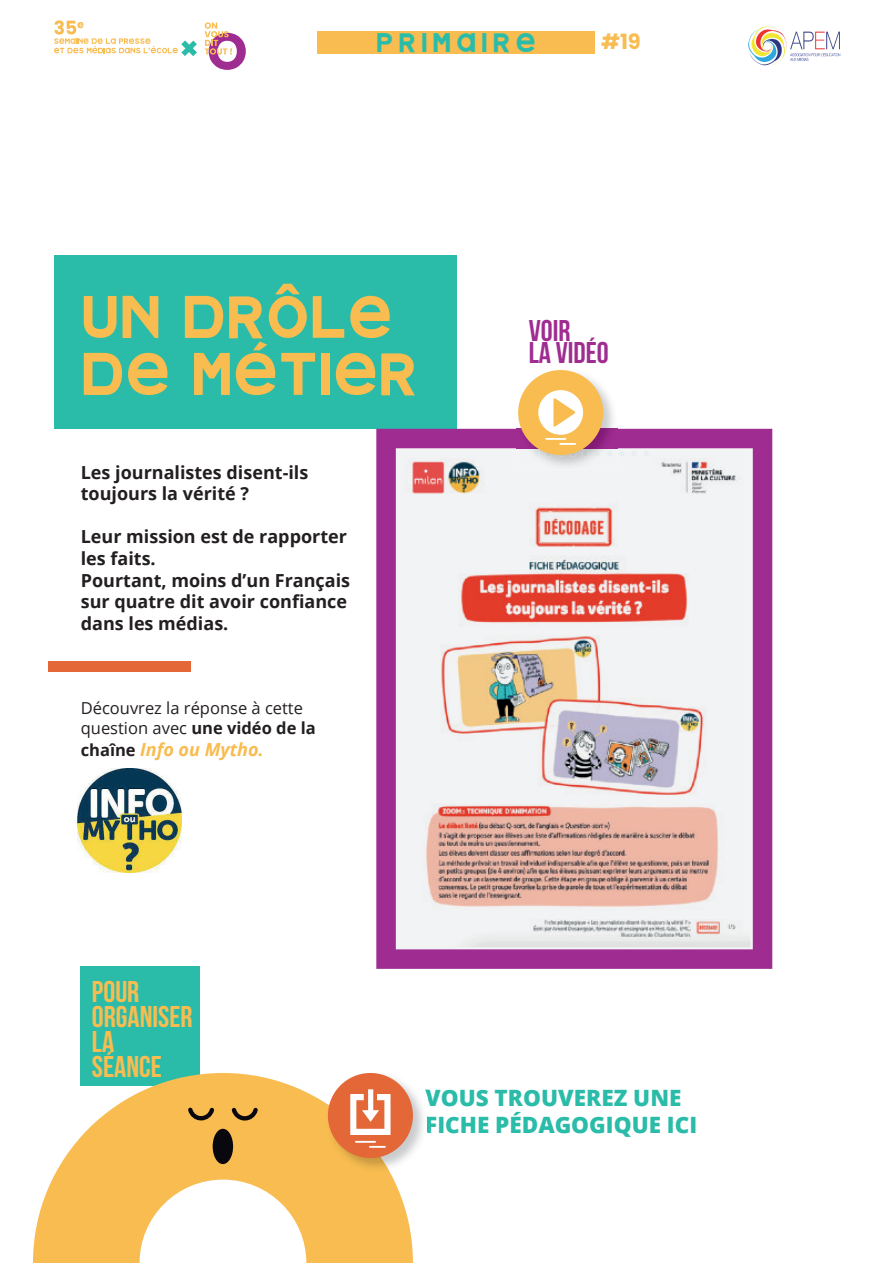
<style>
.page{position:relative;width:893px;height:1263px;background:#fff}
.page>*{position:absolute;margin:0;border:0;box-sizing:border-box;transform-origin:0 0}
.t1{font:60px/57px "Mannie";color:#f8bc50}
.t2{font:700 30px/25.2px "Bebas Neue";color:#f8bc50}
.t3{font:700 30px/22.2px "Bebas Neue";color:#9f2c91}
.t4{font:27px "Mannie";letter-spacing:.18em;color:#2abca9}
.t5{font:800 22.5px/27px "Open Sans";color:#2abca9}
.t6{font:700 21px "Poppins";color:#f8bc50}
.t7{font:700 18px/21.6px "Open Sans";color:#231f20}
.t8{font:italic 700 18px "Open Sans";color:#f8bc50}
.t9{font:16.5px/19.8px "Open Sans";color:#231f20}
.s1{font-weight:700}
.s2{font-style:normal;font-size:16.5px;color:#231f20}
</style>
<div class="page">
<div style="left:318px;top:31px;width:277px;height:22px;background:#f8bc50"></div>
<img style="left:748px;top:26px;width:93px;height:40px">
<svg style="left:205px;top:22px;width:41px;height:48px"></svg>
<svg style="left:54px;top:20px;width:143px;height:36px"></svg>
<div style="left:54px;top:255px;width:402px;height:174px;background:#2abca9"></div>
<svg style="left:275px;top:284px;width:25px;height:10px"></svg>
<svg style="left:253px;top:341px;width:14px;height:9px"></svg>
<div style="left:49px;top:661px;width:142px;height:11px;background:#e36737"></div>
<svg style="left:376px;top:429px;width:396px;height:540px;fill:#f0eeed"></svg>
<img style="left:516px;top:370px;width:102px;height:99px">
<svg style="left:533px;top:451px;width:116px;height:6px"></svg>
<div style="left:518px;top:370px;width:85px;height:85px;background:#f8bc50;border-radius:50%"></div>
<hr style="left:545px;top:438px;width:21px;height:2px;background:#fff">
<svg style="left:559px;top:443px;width:17px;height:2px"></svg>
<svg style="left:538px;top:390px;width:45px;height:45px"></svg>
<div style="left:81px;top:966px;width:119px;height:120px;background:#2abca9"></div>
<svg style="left:33px;top:1073px;width:380px;height:190px;fill:#f8bc50"></svg>
<svg style="left:188px;top:1107px;width:70px;height:13px"></svg>
<div style="left:213px;top:1129px;width:20px;height:35px;background:#09080e;border-radius:50%"></div>
<img style="left:326px;top:1073px;width:97px;height:99px">
<svg style="left:425px;top:1089px;width:3px;height:44px"></svg>
<img style="left:326px;top:1103px;width:64px;height:69px">
<div style="left:328px;top:1073px;width:85px;height:85px;background:#e36737;border-radius:50%"></div>
<hr style="left:355px;top:1141px;width:21px;height:2px;background:#fff">
<svg style="left:369px;top:1146px;width:17px;height:2px"></svg>
<svg style="left:350px;top:1089px;width:41px;height:46px"></svg>
<img style="left:78px;top:769px;width:104px;height:103px">
<h3 class="t4" style="left:376px;top:26px;width:161px">PRIMAIRE</h3>
<p class="t6" style="left:601px;top:29px;width:41px">#19</p>
<h1 class="t1" style="left:81px;top:289px;width:339px">UN DROLE<br>DE METIER</h1>
<p class="t7" style="left:81px;top:461px;width:229px">Les journalistes disent-ils toujours la vérité ?</p>
<p class="t7" style="left:81px;top:526px;width:271px">Leur mission est de rapporter les faits.<br>Pourtant, moins d’un Français sur quatre dit avoir confiance dans les médias.</p>
<p class="t9" style="left:81px;top:698px;width:236px">Découvrez la réponse à cette question avec <span class="s1">une vidéo de la</span></p>
<p class="t8" style="left:81px;top:736px;width:184px"><span class="s2">chaîne</span> Info ou Mytho.</p>
<h2 class="t3" style="left:529px;top:319px;width:81px">VOIR<br>LA VIDÉO</h2>
<h2 class="t2" style="left:92px;top:978px;width:102px">POUR<br>ORGANISER<br>LA<br>SÉANCE</h2>
<p class="t5" style="left:425px;top:1083px;width:273px">VOUS TROUVEREZ UNE<br>FICHE PÉDAGOGIQUE ICI</p>
</div>
